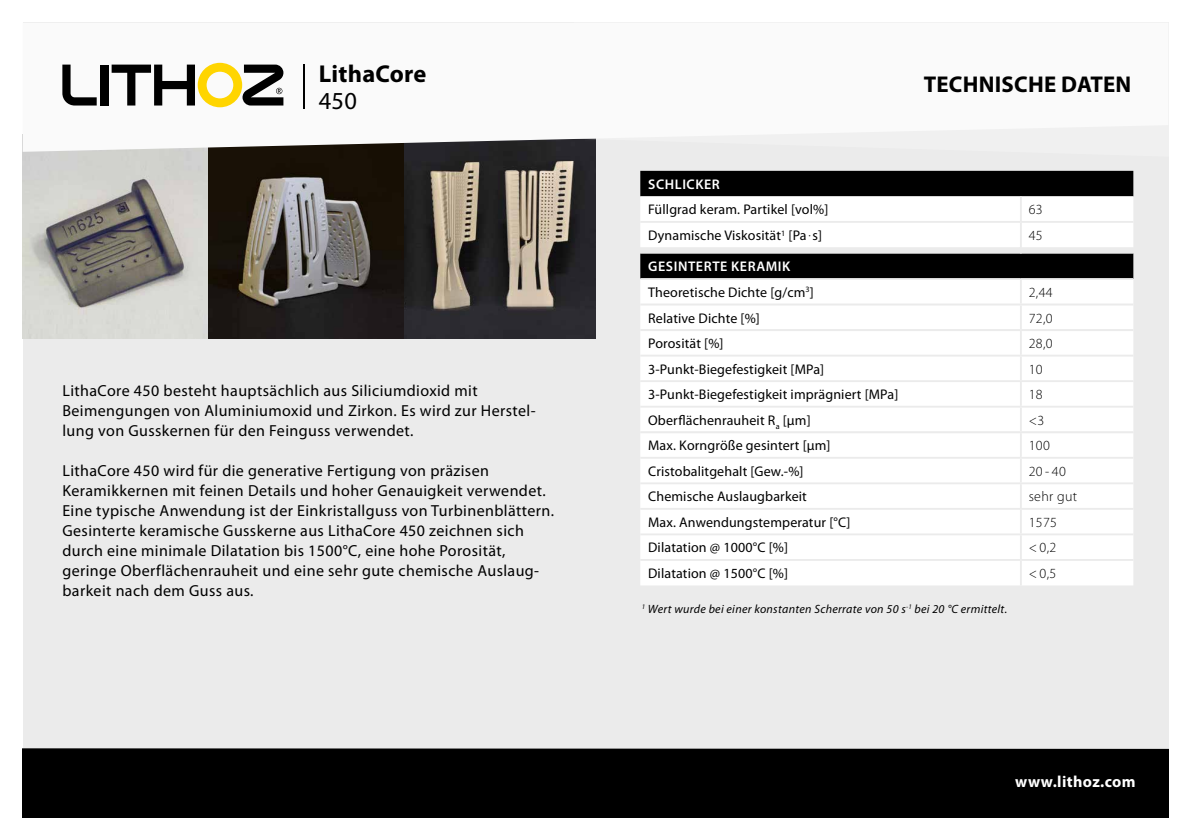
<style>
.page{position:relative;width:1191px;height:840px;background:#fff}
.page>*{position:absolute;margin:0;border:0;box-sizing:border-box;transform-origin:0 0}
.t1{font:700 24.4px "Myriad Pro";letter-spacing:.01em;color:#000}
.t2{font:24.4px "Myriad Pro";color:#000}
.t3{font:700 22.8px "Myriad Pro";letter-spacing:.01em;color:#000}
.t4{font:16px/20px "Myriad Pro";letter-spacing:.025em;color:#000}
.t5{font:700 16px "Myriad Pro";letter-spacing:.025em;color:#fff}
.t6{font:14px/26px "Myriad Pro";letter-spacing:.01em;color:#000}
.t7{font:300 14px "Myriad Pro";letter-spacing:.025em;color:#000}
.t8{font:600 14px "Myriad Pro";letter-spacing:.04em;color:#fff}
.t9{font:italic 12px "Myriad Pro";letter-spacing:.025em;color:#000}
.s1{font-weight:600;color:#fff}
</style>
<div class="page">
<div style="left:23px;top:23px;width:1145px;height:793px;background:#ebebeb"></div>
<img style="left:23px;top:152px;width:186px;height:186px">
<img style="left:209px;top:152px;width:386px;height:186px">
<div style="left:23px;top:747px;width:1145px;height:69px;background:#000"></div>
<svg style="left:23px;top:23px;width:1145px;height:129px;fill:#fafafa"></svg>
<svg style="left:62px;top:65px;width:35px;height:40px"></svg>
<div style="left:100px;top:65px;width:8px;height:40px;background:#000"></div>
<svg style="left:112px;top:63px;width:171px;height:44px"></svg>
<hr style="left:303px;top:64px;width:2px;height:45px;background:#000">
<div style="left:640px;top:171px;width:493px;height:25px;background:#000"></div>
<svg style="left:640px;top:253px;width:493px;height:127px;background:#cacaca"></svg>
<div style="left:640px;top:382px;width:493px;height:203px;background:#fff"></div>
<hr style="left:640px;top:278px;width:380px;height:2px;background:#ebebeb">
<hr style="left:1020px;top:278px;width:113px;height:2px;background:#ebebeb">
<hr style="left:640px;top:456px;width:380px;height:2px;background:#ebebeb">
<hr style="left:1020px;top:456px;width:113px;height:2px;background:#ebebeb">
<hr style="left:640px;top:482px;width:380px;height:2px;background:#ebebeb">
<hr style="left:1020px;top:482px;width:113px;height:2px;background:#ebebeb">
<hr style="left:640px;top:507px;width:380px;height:2px;background:#ebebeb">
<hr style="left:1020px;top:507px;width:113px;height:2px;background:#ebebeb">
<hr style="left:640px;top:354px;width:380px;height:2px;background:#ebebeb">
<hr style="left:1020px;top:354px;width:113px;height:2px;background:#ebebeb">
<hr style="left:640px;top:533px;width:380px;height:2px;background:#ebebeb">
<hr style="left:1020px;top:533px;width:113px;height:2px;background:#ebebeb">
<hr style="left:640px;top:558px;width:380px;height:2px;background:#ebebeb">
<hr style="left:1020px;top:558px;width:113px;height:2px;background:#ebebeb">
<hr style="left:640px;top:405px;width:380px;height:2px;background:#ebebeb">
<svg style="left:1020px;top:280px;width:1px;height:305px"></svg>
<hr style="left:1020px;top:405px;width:113px;height:2px;background:#ebebeb">
<hr style="left:640px;top:303px;width:380px;height:2px;background:#ebebeb">
<hr style="left:1020px;top:303px;width:113px;height:2px;background:#ebebeb">
<hr style="left:640px;top:329px;width:380px;height:2px;background:#ebebeb">
<hr style="left:1020px;top:329px;width:113px;height:2px;background:#ebebeb">
<hr style="left:640px;top:431px;width:380px;height:2px;background:#ebebeb">
<hr style="left:1020px;top:431px;width:113px;height:2px;background:#ebebeb">
<div style="left:640px;top:196px;width:493px;height:51px;background:#fff"></div>
<hr style="left:1020px;top:221px;width:113px;height:2px;background:#ebebeb">
<h1 class="t1" style="left:319px;top:60px;width:109px">LithaCore</h1>
<h1 class="t2" style="left:319px;top:86px;width:40px">450</h1>
<p class="t4" style="left:62px;top:380px;width:475px">LithaCore 450 besteht hauptsächlich aus Siliciumdioxid mit<br>Beimengungen von Aluminiumoxid und Zirkon. Es wird zur Herstel&shy;lung von Gusskernen für den Feinguss verwendet.</p>
<p class="t4" style="left:62px;top:460px;width:493px">LithaCore 450 wird für die generative Fertigung von präzisen Keramikkernen mit feinen Details und hoher Genauigkeit verwendet.<br>Eine typische Anwendung ist der Einkristallguss von Turbinenblättern.<br>Gesinterte keramische Gusskerne aus LithaCore 450 zeichnen sich durch eine minimale Dilatation bis 1500°C, eine hohe Porosität, geringe Oberflächenrauheit und eine sehr gute chemische Auslaug&shy;barkeit nach dem Guss aus.</p>
<h2 class="t3" style="left:923px;top:71px;width:209px">TECHNISCHE DATEN</h2>
<p class="t8" style="left:648px;top:176px;width:73px">SCHLICKER</p>
<p class="t6" style="left:648px;top:196px;width:182px">Füllgrad keram. Partikel [vol%]</p>
<p class="t7" style="left:1028px;top:201px;width:16px">63</p>
<p class="t6" style="left:648px;top:222px;width:176px">Dynamische Viskosität<sup>1</sup> [Pa .s]</p>
<p class="t7" style="left:1028px;top:228px;width:16px">45</p>
<p class="t6" style="left:648px;top:253px;width:167px"><span class="s1">GESINTERTE KERAMIK<br></span>Theoretische Dichte [g/cm<sup>3</sup>]</p>
<p class="t7" style="left:1028px;top:284px;width:25px">2,44</p>
<p class="t6" style="left:648px;top:304px;width:113px">Relative Dichte [%]</p>
<p class="t7" style="left:1028px;top:310px;width:25px">72,0</p>
<p class="t6" style="left:648px;top:330px;width:77px">Porosität [%]</p>
<p class="t7" style="left:1028px;top:335px;width:25px">28,0</p>
<p class="t6" style="left:648px;top:355px;width:177px">3-Punkt-Biegefestigkeit [MPa]</p>
<p class="t7" style="left:1028px;top:361px;width:16px">10</p>
<p class="t6" style="left:648px;top:381px;width:252px">3-Punkt-Biegefestigkeit imprägniert [MPa]</p>
<p class="t7" style="left:1028px;top:386px;width:16px">18</p>
<p class="t6" style="left:648px;top:406px;width:164px">Oberflächenrauheit R<sub>a</sub> [μm]</p>
<p class="t7" style="left:1028px;top:412px;width:17px">&lt;3</p>
<p class="t6" style="left:648px;top:432px;width:184px">Max. Korngröße gesintert [µm]</p>
<p class="t7" style="left:1028px;top:437px;width:23px">100</p>
<p class="t6" style="left:648px;top:457px;width:157px">Cristobalitgehalt [Gew.-%]</p>
<p class="t7" style="left:1028px;top:463px;width:39px">20-40</p>
<p class="t6" style="left:648px;top:483px;width:160px">Chemische Auslaugbarkeit</p>
<p class="t7" style="left:1028px;top:488px;width:50px">sehr gut</p>
<p class="t6" style="left:648px;top:508px;width:204px">Max. Anwendungstemperatur [°C]</p>
<p class="t7" style="left:1028px;top:514px;width:30px">1575</p>
<p class="t6" style="left:648px;top:534px;width:141px">Dilatation @ 1000°C [%]</p>
<p class="t7" style="left:1028px;top:539px;width:29px">&lt; 0,2</p>
<p class="t6" style="left:648px;top:560px;width:141px">Dilatation @ 1500°C [%]</p>
<p class="t7" style="left:1028px;top:565px;width:29px">&lt; 0,5</p>
<p class="t9" style="left:641px;top:602px;width:367px"><sup>1</sup> Wert wurde bei einer konstanten Scherrate von 50 s<sup>-1</sup> bei 20 °C ermittelt.</p>
<p class="t5" style="left:1015px;top:772px;width:122px">www.lithoz.com</p>
</div>
